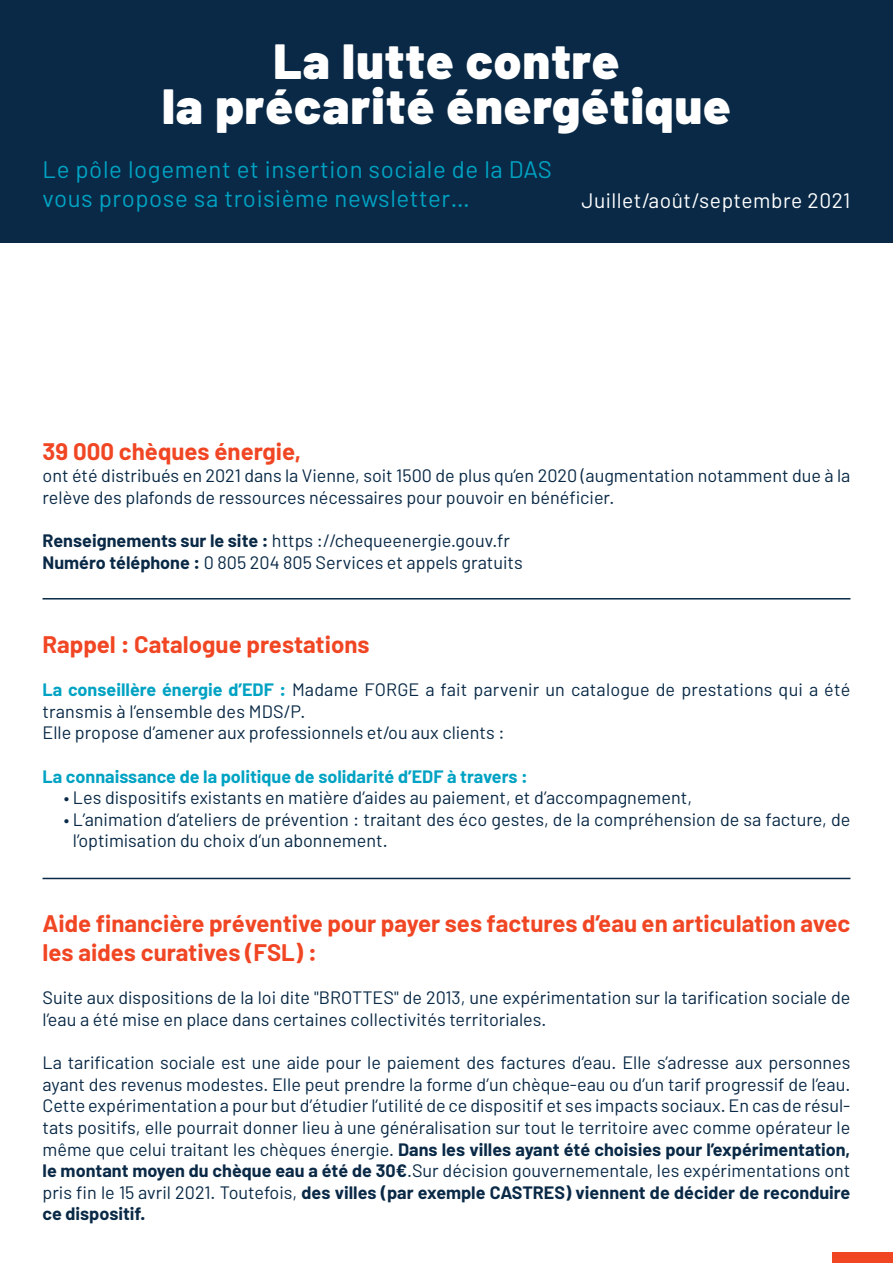
<style>
.page{position:relative;width:893px;height:1263px;background:#fff}
.page>*{position:absolute;margin:0;border:0;box-sizing:border-box;transform-origin:0 0}
.t1{font:900 49.5px/45px "Barlow";letter-spacing:.025em;color:#fff;text-align:center}
.t2{font:700 24px/28.8px "Barlow";color:#f14624}
.t3{font:24px/28.8px "Barlow";letter-spacing:.025em;color:#00a2c3}
.t4{font:21px "Barlow";letter-spacing:.025em;color:#fff}
.t5{font:18px/21.6px "Barlow";color:#092946}
.t6{font:700 18px "Barlow";color:#00a2c3}
.s1{font-weight:700}
.s2{font-weight:700;color:#00a2c3}
</style>
<div class="page">
<div style="left:0;top:0;width:893px;height:242px;background:#092946"></div>
<hr style="left:43px;top:598px;width:807px;height:1px;background:#092946">
<hr style="left:43px;top:878px;width:807px;height:1px;background:#092946">
<div style="left:832px;top:1253px;width:61px;height:10px;background:#f14624"></div>
<h1 class="t1" style="left:162px;top:39px;width:570px">La lutte contre<br>la précarité énergétique</h1>
<h2 class="t3" style="left:43px;top:154px;width:511px">Le pôle logement et insertion sociale de la DAS vous propose sa troisième newsletter…</h2>
<p class="t4" style="left:581px;top:188px;width:271px">Juillet/août/septembre 2021</p>
<h2 class="t2" style="left:43px;top:437px;width:260px">39 000 chèques énergie,</h2>
<p class="t5" style="left:43px;top:464px;width:809px">ont été distribués en 2021 dans la Vienne, soit 1500 de plus qu’en 2020 (augmentation notamment due à la relève des plafonds de ressources nécessaires pour pouvoir en bénéficier.</p>
<p class="t5" style="left:43px;top:529px;width:482px"><span class="s1">Renseignements sur le site :</span> https ://chequeenergie.gouv.fr<br><span class="s1">Numéro téléphone :</span> 0 805 204 805 Services et appels gratuits</p>
<h2 class="t2" style="left:43px;top:630px;width:329px">Rappel : Catalogue prestations</h2>
<p class="t5" style="left:43px;top:678px;width:809px"><span class="s2">La conseillère énergie d’EDF :</span> Madame FORGE a fait parvenir un catalogue de prestations qui a été transmis à l’ensemble des MDS/P.<br>Elle propose d’amener aux professionnels et/ou aux clients :</p>
<p class="t6" style="left:43px;top:765px;width:487px">La connaissance de la politique de solidarité d’EDF à travers :</p>
<p class="t5" style="left:64px;top:786px;width:630px">• Les dispositifs existants en matière d’aides au paiement, et d’accompagnement,</p>
<p class="t5" style="left:73px;top:808px;width:779px;text-indent:-9px">• L’animation d’ateliers de prévention : traitant des éco gestes, de la compréhension de sa facture, de l’optimisation du choix d’un abonnement.</p>
<h2 class="t2" style="left:43px;top:909px;width:809px">Aide financière préventive pour payer ses factures d’eau en articulation avec les aides curatives (FSL) :</h2>
<p class="t5" style="left:43px;top:987px;width:809px">Suite aux dispositions de la loi dite "BROTTES" de 2013, une expérimentation sur la tarification sociale de l’eau a été mise en place dans certaines collectivités territoriales.</p>
<p class="t5" style="left:43px;top:1051px;width:809px;text-align:justify">La tarification sociale est une aide pour le paiement des factures d’eau. Elle s’adresse aux personnes ayant des revenus modestes. Elle peut prendre la forme d’un chèque-eau ou d’un tarif progressif de l’eau.<br>Cette expérimentation a pour but d’étudier l’utilité de ce dispositif et ses impacts sociaux. En cas de résul&shy;tats positifs, elle pourrait donner lieu à une généralisation sur tout le territoire avec comme opérateur le même que celui traitant les chèques énergie. <span class="s1">Dans les villes ayant été choisies pour l’expérimentation, le montant moyen du chèque eau a été de 30€</span>.Sur décision gouvernementale, les expérimentations ont pris fin le 15 avril 2021. Toutefois, <span class="s1">des villes (par exemple CASTRES) viennent de décider de reconduire ce dispositif.</span></p>
</div>
